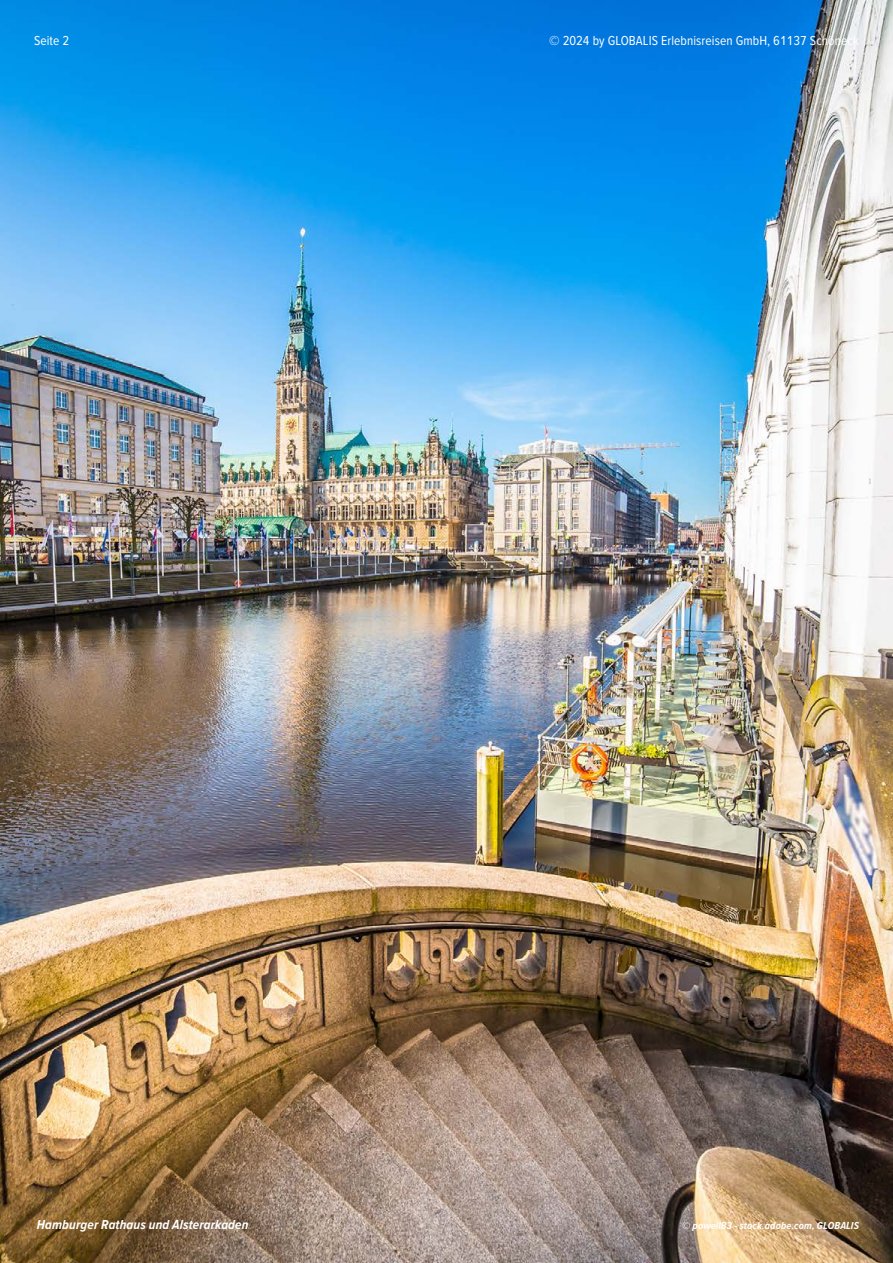
<style>
.page{position:relative;width:893px;height:1263px;background:#fff}
.page>*{position:absolute;margin:0;border:0;box-sizing:border-box;transform-origin:0 0}
.t1{font:13.5px "Proxima Nova Cond";letter-spacing:.005em;color:#fff}
.t2{font:italic 700 13.5px "Proxima Nova Cond";letter-spacing:.01em;color:#fff}
.t3{font:italic 700 10.5px "Proxima Nova Cond";letter-spacing:.015em;color:#fff}
</style>
<div class="page">
<img style="left:0;top:0;width:893px;height:1263px">
<p class="t1" style="left:34px;top:30px;width:37px">Seite 2</p>
<p class="t1" style="left:549px;top:30px;width:311px">© 2024 by GLOBALIS Erlebnisreisen GmbH, 61137 Schöneck</p>
<p class="t2" style="left:37px;top:1214px;width:213px">Hamburger Rathaus und Alsterarkaden</p>
<p class="t3" style="left:682px;top:1218px;width:178px">© powell83 - stock.adobe.com, GLOBALIS</p>
</div>
